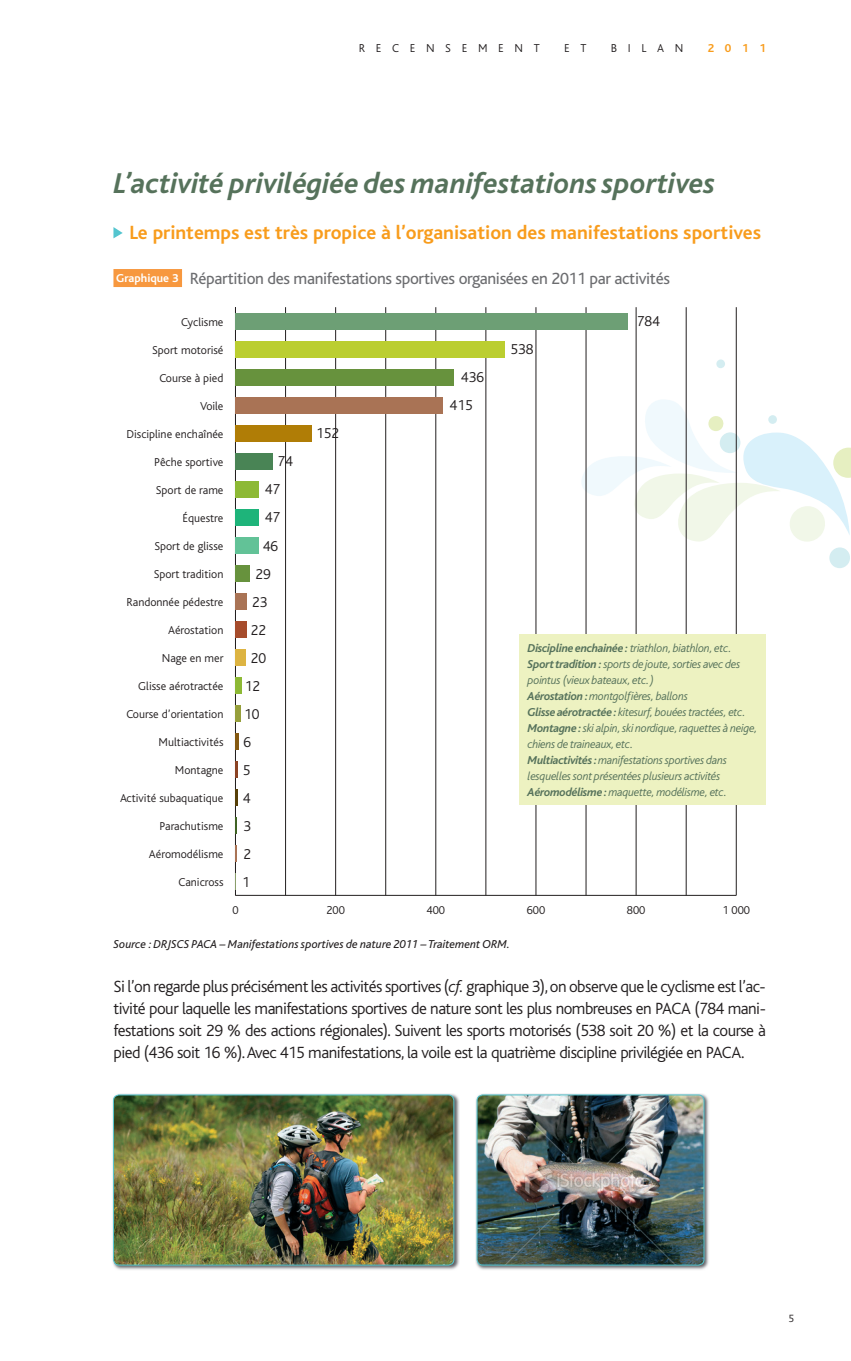
<style>
.page{position:relative;width:851px;height:1361px;background:#fff}
.page>*{position:absolute;margin:0;border:0;box-sizing:border-box;transform-origin:0 0}
.t1{font:italic 700 30px "Bliss";color:#56725b}
.t2{font:700 20px "Bliss";color:#f89c1c}
.t3{font:300 17px/22px "Bliss";letter-spacing:-.03em;color:#231f20;text-align:justify}
.t4{font:17px "Bliss";letter-spacing:-.02em;color:#6c6d70}
.t5{font:300 15px/28px "Bliss";color:#231f20}
.t6{font:italic 300 12px/16px "Bliss";letter-spacing:-.025em;color:#56725b}
.t7{font:300 12px "Bliss";color:#231f20}
.t8{font:italic 12px "Bliss";color:#231f20}
.t9{font:300 12px "Bliss";letter-spacing:.89em;color:#231f20}
.t10{font:700 12px "Bliss";color:#f89c1c}
.t11{font:300 11px "Bliss";color:#231f20}
.s1{font-weight:700;font-size:12px;color:#fff}
.s2{font-weight:700}
.s3{font-style:italic}
</style>
<div class="page">
<svg style="left:716px;top:359px;width:9px;height:9px"></svg>
<svg style="left:829px;top:547px;width:20px;height:21px"></svg>
<svg style="left:582px;top:399px;width:268px;height:142px"></svg>
<div style="left:113px;top:269px;width:69px;height:18px;background:#f7983f"></div>
<svg style="left:113px;top:227px;width:10px;height:11px"></svg>
<hr style="left:235px;top:895px;width:501px;height:1px;background:#231f20">
<hr style="left:335px;top:307px;width:1px;height:588px;background:#231f20">
<hr style="left:435px;top:307px;width:1px;height:588px;background:#231f20">
<hr style="left:535px;top:307px;width:1px;height:588px;background:#231f20">
<hr style="left:635px;top:307px;width:1px;height:588px;background:#231f20">
<hr style="left:735px;top:307px;width:1px;height:588px;background:#231f20">
<hr style="left:285px;top:307px;width:1px;height:588px;background:#231f20">
<hr style="left:385px;top:307px;width:1px;height:588px;background:#231f20">
<hr style="left:485px;top:307px;width:1px;height:588px;background:#231f20">
<hr style="left:585px;top:307px;width:1px;height:588px;background:#231f20">
<hr style="left:685px;top:307px;width:1px;height:588px;background:#231f20">
<hr style="left:235px;top:307px;width:1px;height:588px;background:#231f20">
<div style="left:235px;top:313px;width:393px;height:17px;background:#6d9f75"></div>
<div style="left:235px;top:341px;width:270px;height:17px;background:#bbce30"></div>
<div style="left:235px;top:369px;width:219px;height:17px;background:#67923d"></div>
<div style="left:235px;top:397px;width:208px;height:17px;background:#a97355"></div>
<div style="left:235px;top:425px;width:76px;height:17px;background:#b07d06"></div>
<div style="left:235px;top:453px;width:37px;height:17px;background:#498455"></div>
<div style="left:235px;top:481px;width:24px;height:17px;background:#8db935"></div>
<div style="left:235px;top:509px;width:24px;height:17px;background:#1eb47a"></div>
<div style="left:235px;top:537px;width:23px;height:17px;background:#62c297"></div>
<div style="left:235px;top:565px;width:15px;height:17px;background:#67923d"></div>
<div style="left:235px;top:593px;width:12px;height:17px;background:#a97355"></div>
<div style="left:235px;top:621px;width:11px;height:17px;background:#a64c2c"></div>
<div style="left:235px;top:649px;width:10px;height:17px;background:#ddb442"></div>
<div style="left:235px;top:677px;width:6px;height:17px;background:#8db935"></div>
<div style="left:235px;top:705px;width:5px;height:17px;background:#969f3b"></div>
<hr style="left:235px;top:733px;width:3px;height:17px;background:#855911">
<hr style="left:235px;top:761px;width:3px;height:17px;background:#8b4324">
<svg style="left:235px;top:789px;width:2px;height:17px"></svg>
<svg style="left:235px;top:817px;width:2px;height:17px"></svg>
<svg style="left:235px;top:845px;width:1px;height:17px"></svg>
<svg style="left:235px;top:873px;width:1px;height:17px"></svg>
<div style="left:519px;top:634px;width:246px;height:170px;background:#edf2c1"></div>
<img style="left:112px;top:1093px;width:347px;height:177px">
<img style="left:113px;top:1095px;width:341px;height:170px;border-radius:6px">
<div style="left:113px;top:1094px;width:341px;height:171px;border:1px solid #54c5cf;border-radius:6px"></div>
<img style="left:475px;top:1093px;width:234px;height:177px">
<img style="left:477px;top:1095px;width:226px;height:170px;border-radius:6px">
<div style="left:476px;top:1094px;width:228px;height:171px;border:1px solid #54c5cf;border-radius:6px"></div>
<p class="t9" style="left:359px;top:43px;width:182px">RECENSEMENT</p>
<p class="t7" style="left:564px;top:43px;width:24px">E T</p>
<p class="t7" style="left:610px;top:43px;width:74px">BILAN</p>
<p class="t10" style="left:707px;top:43px;width:60px">2011</p>
<h1 class="t1" style="left:113px;top:172px;width:603px">L’activité privilégiée des manifestations sportives</h1>
<h2 class="t2" style="left:129px;top:225px;width:633px">Le printemps est très propice à l’organisation des manifestations sportives</h2>
<h3 class="t4" style="left:116px;top:272px;width:555px"><span class="s1">Graphique 3</span> Répartition des manifestations sportives organisées en 2011 par activités</h3>
<p class="t7" style="left:181px;top:317px;width:44px">Cyclisme</p>
<p class="t7" style="left:152px;top:345px;width:73px">Sport motorisé</p>
<p class="t7" style="left:159px;top:373px;width:66px">Course à pied</p>
<p class="t7" style="left:200px;top:401px;width:25px">Voile</p>
<p class="t7" style="left:126px;top:429px;width:98px">Discipline enchaînée</p>
<p class="t7" style="left:154px;top:457px;width:71px">Pêche sportive</p>
<p class="t7" style="left:156px;top:485px;width:69px">Sport de rame</p>
<p class="t7" style="left:182px;top:513px;width:42px">Équestre</p>
<p class="t7" style="left:154px;top:541px;width:70px">Sport de glisse</p>
<p class="t7" style="left:154px;top:569px;width:71px">Sport tradition</p>
<p class="t7" style="left:126px;top:597px;width:98px">Randonnée pédestre</p>
<p class="t7" style="left:168px;top:625px;width:57px">Aérostation</p>
<p class="t7" style="left:162px;top:653px;width:63px">Nage en mer</p>
<p class="t7" style="left:138px;top:681px;width:87px">Glisse aérotractée</p>
<p class="t7" style="left:126px;top:709px;width:98px">Course d’orientation</p>
<p class="t7" style="left:159px;top:737px;width:66px">Multiactivités</p>
<p class="t7" style="left:175px;top:765px;width:50px">Montagne</p>
<p class="t7" style="left:120px;top:793px;width:105px">Activité subaquatique</p>
<p class="t7" style="left:160px;top:821px;width:65px">Parachutisme</p>
<p class="t7" style="left:149px;top:849px;width:76px">Aéromodélisme</p>
<p class="t7" style="left:178px;top:877px;width:47px">Canicross</p>
<p class="t5" style="left:636px;top:308px;width:25px">784</p>
<p class="t5" style="left:510px;top:336px;width:25px">538</p>
<p class="t5" style="left:449px;top:364px;width:36px;text-indent:11px">436<br>415</p>
<p class="t5" style="left:316px;top:420px;width:25px">152</p>
<p class="t5" style="left:277px;top:448px;width:17px">74</p>
<p class="t5" style="left:265px;top:477px;width:17px">47</p>
<p class="t5" style="left:265px;top:505px;width:17px">47</p>
<p class="t5" style="left:263px;top:533px;width:17px">46</p>
<p class="t5" style="left:255px;top:561px;width:17px">29</p>
<p class="t5" style="left:252px;top:589px;width:17px">23</p>
<p class="t5" style="left:251px;top:617px;width:17px">22</p>
<p class="t5" style="left:251px;top:645px;width:17px">20</p>
<p class="t5" style="left:245px;top:673px;width:17px">12</p>
<p class="t5" style="left:244px;top:701px;width:17px">10</p>
<p class="t6" style="left:527px;top:641px;width:231px"><span class="s2">Discipline enchainée :</span> triathlon, biathlon, etc.<br><span class="s2">Sport tradition :</span> sports de joute, sorties avec des pointus (vieux bateaux, etc.)<br><span class="s2">Aérostation :</span> montgolfières, ballons<br><span class="s2">Glisse aérotractée :</span> kitesurf, bouées tractées, etc.<br><span class="s2">Montagne :</span> ski alpin, ski nordique, raquettes à neige, chiens de traineaux, etc.<br><span class="s2">Multiactivités :</span> manifestations sportives dans lesquelles sont présentées plusieurs activités <span class="s2">Aéromodélisme :</span> maquette, modélisme, etc.</p>
<p class="t5" style="left:243px;top:729px;width:9px">6</p>
<p class="t5" style="left:243px;top:757px;width:9px">5</p>
<p class="t5" style="left:243px;top:785px;width:9px">4</p>
<p class="t5" style="left:242px;top:813px;width:11px;text-align:justify">3<br>2<br>1</p>
<p class="t7" style="left:232px;top:905px;width:8px">0</p>
<p class="t7" style="left:326px;top:905px;width:20px">200</p>
<p class="t7" style="left:426px;top:905px;width:20px">400</p>
<p class="t7" style="left:526px;top:905px;width:20px">600</p>
<p class="t7" style="left:626px;top:905px;width:20px">800</p>
<p class="t7" style="left:722px;top:905px;width:29px">1 000</p>
<p class="t8" style="left:113px;top:939px;width:398px">Source : DRJSCS PACA – Manifestations sportives de nature 2011 – Traitement ORM.</p>
<p class="t3" style="left:113px;top:976px;width:653px">Si l’on regarde plus précisément les activités sportives (<span class="s3">cf.</span> graphique 3), on observe que le cyclisme est l’ac&shy;tivité pour laquelle les manifestations sportives de nature sont les plus nombreuses en PACA (784 mani&shy;festations soit 29 % des actions régionales). Suivent les sports motorisés (538 soit 20 %) et la course à pied (436 soit 16 %). Avec 415 manifestations, la voile est la quatrième discipline privilégiée en PACA.</p>
<p class="t11" style="left:788px;top:1313px;width:7px">5</p>
</div>
